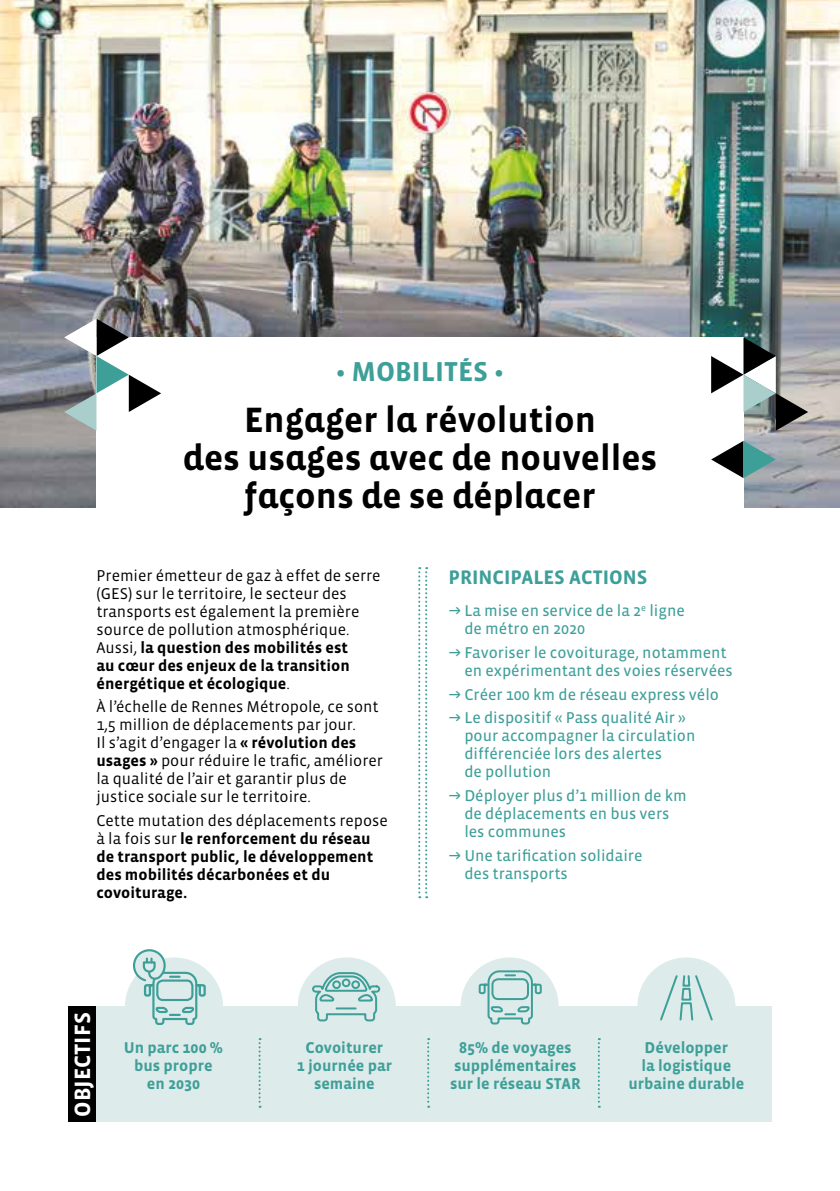
<style>
.page{position:relative;width:840px;height:1191px;background:#fff}
.page>*{position:absolute;margin:0;border:0;box-sizing:border-box;transform-origin:0 0}
.t1{font:700 36px/38px "Vista Sans Alt";color:#000;text-align:center}
.t2{font:700 28px "Vista Sans OT";color:#3e9f99}
.t3{font:700 22.6px "Vista Sans OT";color:#fff}
.t4{font:700 20px "Vista Sans OT";color:#3e9f99}
.t5{font:16px/18px "Vista Sans OT";color:#000}
.t6{font:16px/18px "Vista Sans OT";color:#3e9f99}
.t7{font:700 16px/18px "Vista Sans OT";color:#000}
.t8{font:700 16px/18px "Vista Sans OT";color:#3e9f99;text-align:center}
.s1{font-weight:700}
.s2{font-weight:400}
</style>
<div class="page">
<img style="left:0;top:0;width:839px;height:507px">
<svg style="left:418px;top:567px;width:9px;height:331px"></svg>
<div style="left:297px;top:957px;width:98px;height:98px;background:#ddebea;border-radius:50%"></div>
<div style="left:125px;top:957px;width:98px;height:98px;background:#ddebea;border-radius:50%"></div>
<div style="left:460px;top:957px;width:98px;height:98px;background:#ddebea;border-radius:50%"></div>
<div style="left:637px;top:957px;width:98px;height:98px;background:#ddebea;border-radius:50%"></div>
<div style="left:88px;top:1006px;width:683px;height:116px;background:#ddebea"></div>
<svg style="left:258px;top:1038px;width:2px;height:69px"></svg>
<svg style="left:427px;top:1038px;width:2px;height:69px"></svg>
<svg style="left:597px;top:1038px;width:2px;height:69px"></svg>
<div style="left:68px;top:1006px;width:28px;height:116px;background:#000"></div>
<svg style="left:311px;top:971px;width:70px;height:51px"></svg>
<div style="left:351px;top:980px;width:9px;height:9px;border:2px solid #3e9f99;border-radius:50%"></div>
<div style="left:332px;top:980px;width:9px;height:9px;border:2px solid #3e9f99;border-radius:50%"></div>
<div style="left:341px;top:978px;width:9px;height:9px;border:2px solid #3e9f99;border-radius:50%"></div>
<svg style="left:477px;top:969px;width:65px;height:56px"></svg>
<svg style="left:132px;top:949px;width:75px;height:76px"></svg>
<svg style="left:660px;top:975px;width:53px;height:46px"></svg>
<div style="left:96px;top:337px;width:647px;height:193px;background:#fff"></div>
<svg style="left:711px;top:337px;width:96px;height:94px"></svg>
<svg style="left:711px;top:441px;width:64px;height:37px"></svg>
<svg style="left:64px;top:319px;width:97px;height:112px"></svg>
<h2 class="t2" style="left:336px;top:357px;width:169px">• MOBILITÉS •</h2>
<h1 class="t1" style="left:183px;top:401px;width:475px">Engager la révolution<br>des usages avec de nouvelles façons de se déplacer</h1>
<p class="t5" style="left:96px;top:566px;width:285px">Premier émetteur de gaz à effet de serre (GES) sur le territoire, le secteur des transports est également la première source de pollution atmosphérique.<br>Aussi, <span class="s1">la question des mobilités est<br>au cœur des enjeux de la transition énergétique et écologique</span>.</p>
<p class="t5" style="left:96px;top:698px;width:288px">À l’échelle de Rennes Métropole, ce sont 1,5 million de déplacements par jour.<br>Il s’agit d’engager la <span class="s1">« révolution des usages »</span> pour réduire le trafic, améliorer la qualité de l’air et garantir plus de justice sociale sur le territoire.</p>
<p class="t7" style="left:96px;top:812px;width:293px"><span class="s2">Cette mutation des déplacements repose à la fois sur</span> le renforcement du réseau de transport public, le développement des mobilités décarbonées et du covoiturage.</p>
<p class="t4" style="left:448px;top:567px;width:200px">PRINCIPALES ACTIONS</p>
<p class="t6" style="left:464px;top:602px;width:222px;text-indent:-16px">→ La mise en service de la 2<sup>e</sup> ligne de métro en 2020</p>
<p class="t6" style="left:464px;top:644px;width:270px;text-indent:-16px">→ Favoriser le covoiturage, notamment en expérimentant des voies réservées</p>
<p class="t6" style="left:448px;top:685px;width:272px">→ Créer 100 km de réseau express vélo</p>
<p class="t6" style="left:464px;top:709px;width:232px;text-indent:-16px">→ Le dispositif « Pass qualité Air » pour accompagner la circulation différenciée lors des alertes<br>de pollution</p>
<p class="t6" style="left:464px;top:787px;width:224px;text-indent:-16px">→ Déployer plus d’1 million de km de déplacements en bus vers les communes</p>
<p class="t6" style="left:464px;top:846px;width:179px;text-indent:-16px">→ Une tarification solidaire des transports</p>
<h3 class="t3" style="left:71px;top:1116px;width:106px;rotate:-90deg">OBJECTIFS</h3>
<p class="t8" style="left:124px;top:1039px;width:101px">Un parc 100 % bus propre en 2030</p>
<p class="t8" style="left:297px;top:1039px;width:97px">Covoiturer<br>1 journée par semaine</p>
<p class="t8" style="left:450px;top:1039px;width:132px">85% de voyages supplémentaires sur le réseau STAR</p>
<p class="t8" style="left:628px;top:1039px;width:117px">Développer<br>la logistique urbaine durable</p>
</div>
